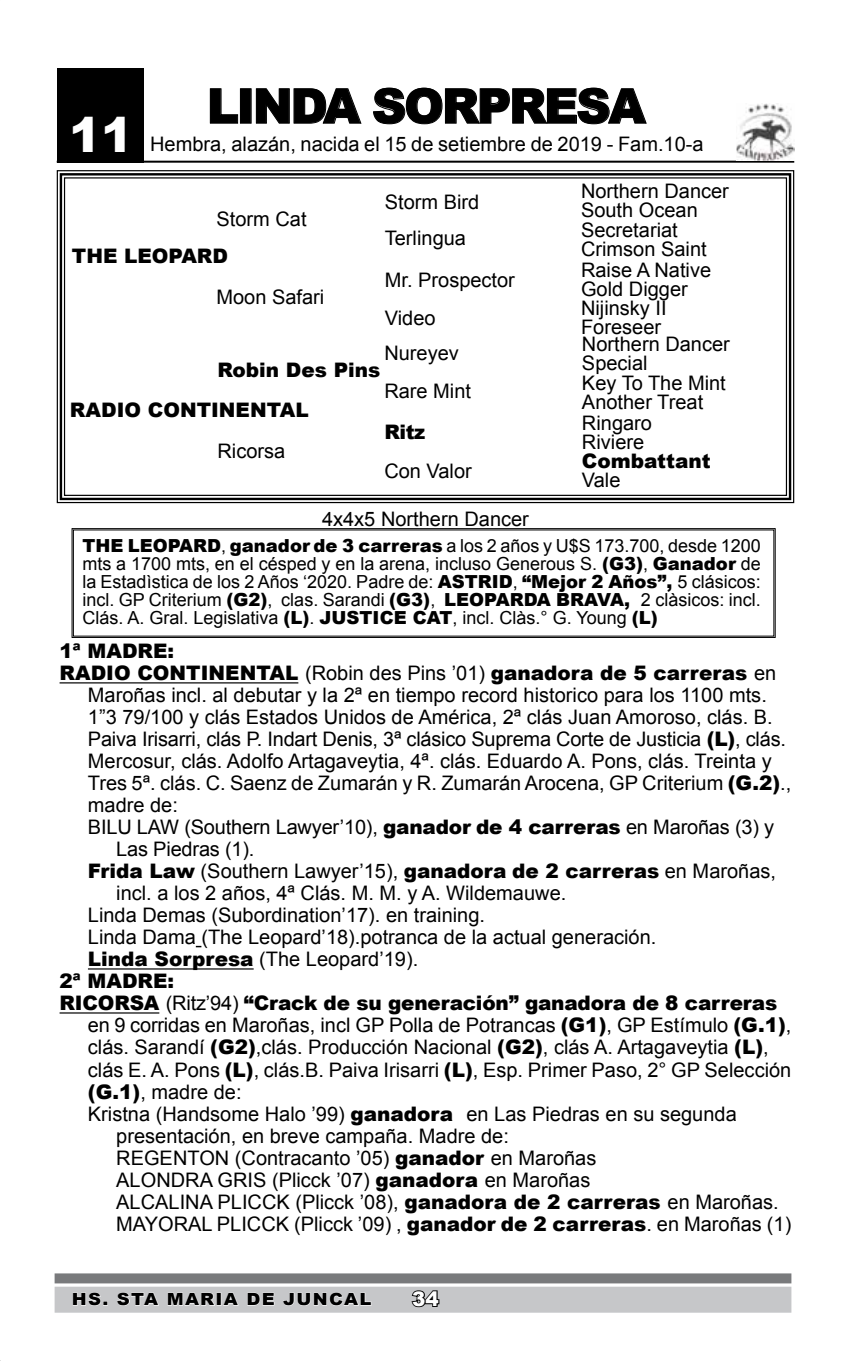
<style>
.page{position:relative;width:851px;height:1361px;background:#fff}
.page>*{position:absolute;margin:0;border:0;box-sizing:border-box;transform-origin:0 0}
.t1{font:900 48px "Arial";letter-spacing:-.05em;color:#000}
.t2{font:900 48px "Arial";color:#fff}
.t3{font:20px "Arial";color:#000}
.t4{font:900 20px "Arial";color:#000}
.t5{font:900 20px "Arial";color:#fff}
.t6{font:18px/18px "Arial";color:#000;text-align:justify}
.t7{font:900 16.8px "Arial";letter-spacing:.07em;color:#000;scale:1.08 1}
.s1{font-weight:900}
.s2{font-weight:400}
</style>
<div class="page">
<div style="left:55px;top:1273px;width:736px;height:10px;background:#797a7c"></div>
<div style="left:55px;top:1286px;width:736px;height:26px;background:#c6c7c9"></div>
<div style="left:57px;top:68px;width:86px;height:94px;background:#000"></div>
<svg style="left:56px;top:170px;width:738px;height:334px"></svg>
<div style="left:60px;top:173px;width:731px;height:327px;border:2px solid #000"></div>
<hr style="left:57px;top:161px;width:737px;height:2px;background:#000">
<svg style="left:209px;top:88px;width:29px;height:36px"></svg>
<div style="left:240px;top:89px;width:11px;height:34px;border:1px solid #000"></div>
<svg style="left:255px;top:88px;width:107px;height:36px"></svg>
<svg style="left:373px;top:87px;width:274px;height:38px"></svg>
<hr style="left:60px;top:682px;width:238px;height:1px;background:#000">
<hr style="left:88px;top:968px;width:166px;height:1px;background:#000">
<hr style="left:60px;top:1012px;width:99px;height:1px;background:#000">
<svg style="left:411px;top:1290px;width:29px;height:18px"></svg>
<svg style="left:72px;top:528px;width:703px;height:110px"></svg>
<img style="left:736px;top:104px;width:58px;height:57px">
<svg style="left:72px;top:1292px;width:35px;height:14px"></svg>
<svg style="left:117px;top:1292px;width:42px;height:14px"></svg>
<svg style="left:167px;top:1292px;width:48px;height:14px"></svg>
<div style="left:217px;top:1293px;width:4px;height:12px;border:1px solid #fff"></div>
<svg style="left:223px;top:1292px;width:16px;height:14px"></svg>
<svg style="left:247px;top:1292px;width:28px;height:14px"></svg>
<svg style="left:283px;top:1292px;width:89px;height:14px"></svg>
<h1 class="t2" style="left:69px;top:100px;width:66px">11</h1>
<h1 class="t1" style="left:207px;top:71px;width:440px">LINDA SORPRESA</h1>
<p class="t3" style="left:150px;top:131px;width:555px">Hembra, alazán, nacida el 15 de setiembre de 2019 - Fam.10-a</p>
<p class="t3" style="left:216px;top:205px;width:92px">Storm Cat</p>
<p class="t4" style="left:72px;top:241px;width:158px">THE LEOPARD</p>
<p class="t3" style="left:216px;top:284px;width:109px">Moon Safari</p>
<p class="t3" style="left:385px;top:188px;width:96px">Storm Bird</p>
<p class="t3" style="left:385px;top:224px;width:83px">Terlingua</p>
<p class="t3" style="left:385px;top:267px;width:132px">Mr. Prospector</p>
<p class="t3" style="left:385px;top:304px;width:52px">Video</p>
<p class="t3" style="left:384px;top:340px;width:76px">Nureyev</p>
<p class="t4" style="left:217px;top:355px;width:164px">Robin Des Pins</p>
<p class="t4" style="left:70px;top:396px;width:240px">RADIO CONTINENTAL</p>
<p class="t3" style="left:217px;top:438px;width:69px">Ricorsa</p>
<p class="t3" style="left:384px;top:378px;width:88px">Rare Mint</p>
<p class="t4" style="left:384px;top:417px;width:43px">Ritz</p>
<p class="t3" style="left:384px;top:458px;width:89px">Con Valor</p>
<p class="t3" style="left:322px;top:506px;width:208px">4x4x5 Northern Dancer</p>
<p class="t3" style="left:581px;top:178px;width:149px">Northern Dancer</p>
<p class="t3" style="left:581px;top:197px;width:118px">South Ocean</p>
<p class="t3" style="left:581px;top:217px;width:98px">Secretariat</p>
<p class="t3" style="left:581px;top:235px;width:127px">Crimson Saint</p>
<p class="t3" style="left:581px;top:257px;width:132px">Raise A Native</p>
<p class="t3" style="left:581px;top:276px;width:108px">Gold Digger</p>
<p class="t3" style="left:581px;top:295px;width:87px">Nijinsky II</p>
<p class="t3" style="left:581px;top:314px;width:82px">Foreseer</p>
<p class="t3" style="left:582px;top:331px;width:149px">Northern Dancer</p>
<p class="t3" style="left:582px;top:350px;width:67px">Special</p>
<p class="t3" style="left:582px;top:370px;width:145px">Key To The Mint</p>
<p class="t3" style="left:582px;top:388px;width:123px">Another Treat</p>
<p class="t3" style="left:582px;top:410px;width:72px">Ringaro</p>
<p class="t3" style="left:582px;top:429px;width:64px">Riviere</p>
<p class="t4" style="left:582px;top:446px;width:130px">Combattant</p>
<p class="t3" style="left:582px;top:467px;width:40px">Vale</p>
<p class="t6" style="left:82px;top:536px;width:680px"><span class="s1">THE LEOPARD</span>, <span class="s1">ganador de 3 carreras</span> a los 2 años y U$S 173.700, desde 1200 mts a 1700 mts, en el césped y en la arena, incluso Generous S. <span class="s1">(G3)</span>, <span class="s1">Ganador</span> de la Estadìstica de los 2 Años ‘2020. Padre de: <span class="s1">ASTRID</span>, <span class="s1">“Mejor 2 Años”,</span> 5 clásicos: incl. GP Criterium <span class="s1">(G2)</span>, clas. Sarandi <span class="s1">(G3)</span>, <span class="s1">LEOPARDA BRAVA,</span> 2 clàsicos: incl.<br>Clás. A. Gral. Legislativa <span class="s1">(L)</span>. <span class="s1">JUSTICE CAT</span>, incl. Clàs.° G. Young <span class="s1">(L)</span></p>
<p class="t4" style="left:60px;top:637px;width:116px">1ª MADRE:</p>
<p class="t4" style="left:60px;top:659px;width:718px">RADIO CONTINENTAL <span class="s2">(Robin des Pins ’01)</span> ganadora de 5 carreras <span class="s2">en</span></p>
<p class="t3" style="left:88px;top:682px;width:680px">Maroñas incl. al debutar y la 2ª en tiempo record historico para los 1100 mts.</p>
<p class="t3" style="left:88px;top:704px;width:686px">1”3 79/100 y clás Estados Unidos de América, 2ª clás Juan Amoroso, clás. B.</p>
<p class="t3" style="left:88px;top:726px;width:699px">Paiva Irisarri, clás P. Indart Denis, 3ª clásico Suprema Corte de Justicia <span class="s1">(L)</span>, clás.</p>
<p class="t3" style="left:88px;top:748px;width:685px">Mercosur, clás. Adolfo Artagaveytia, 4ª. clás. Eduardo A. Pons, clás. Treinta y</p>
<p class="t3" style="left:88px;top:770px;width:704px">Tres 5ª. clás. C. Saenz de Zumarán y R. Zumarán Arocena, GP Criterium <span class="s1">(G.2)</span>.,</p>
<p class="t3" style="left:88px;top:792px;width:92px">madre de:</p>
<p class="t3" style="left:88px;top:814px;width:687px">BILU LAW (Southern Lawyer’10), <span class="s1">ganador de 4 carreras</span> en Maroñas (3) y</p>
<p class="t3" style="left:116px;top:836px;width:140px">Las Piedras (1).</p>
<p class="t3" style="left:88px;top:858px;width:689px"><span class="s1">Frida Law</span> (Southern Lawyer’15), <span class="s1">ganadora de 2 carreras</span> en Maroñas,</p>
<p class="t3" style="left:116px;top:880px;width:451px">incl. a los 2 años, 4ª Clás. M. M. y A. Wildemauwe.</p>
<p class="t3" style="left:88px;top:902px;width:398px">Linda Demas (Subordination’17). en training.</p>
<p class="t3" style="left:88px;top:924px;width:570px">Linda Dama (The Leopard’18).potranca de la actual generación.</p>
<p class="t3" style="left:88px;top:946px;width:332px"><span class="s1">Linda Sorpresa</span> (The Leopard’19).</p>
<p class="t4" style="left:60px;top:967px;width:116px">2ª MADRE:</p>
<p class="t4" style="left:60px;top:989px;width:719px">RICORSA <span class="s2">(Ritz’94)</span> “Crack de su generación” ganadora de 8 carreras</p>
<p class="t3" style="left:88px;top:1012px;width:705px">en 9 corridas en Maroñas, incl GP Polla de Potrancas <span class="s1">(G1)</span>, GP Estímulo <span class="s1">(G.1)</span>,</p>
<p class="t3" style="left:88px;top:1034px;width:682px">clás. Sarandí <span class="s1">(G2)</span>,clás. Producción Nacional <span class="s1">(G2)</span>, clás A. Artagaveytia <span class="s1">(L)</span>,</p>
<p class="t3" style="left:88px;top:1056px;width:704px">clás E. A. Pons <span class="s1">(L)</span>, clás.B. Paiva Irisarri <span class="s1">(L)</span>, Esp. Primer Paso, 2° GP Selección</p>
<p class="t3" style="left:88px;top:1078px;width:155px"><span class="s1">(G.1)</span>, madre de:</p>
<p class="t3" style="left:88px;top:1100px;width:650px">Kristna (Handsome Halo ’99) <span class="s1">ganadora</span> en Las Piedras en su segunda</p>
<p class="t3" style="left:116px;top:1122px;width:394px">presentación, en breve campaña. Madre de:</p>
<p class="t3" style="left:116px;top:1144px;width:481px">REGENTON (Contracanto ’05) <span class="s1">ganador</span> en Maroñas</p>
<p class="t3" style="left:116px;top:1166px;width:475px">ALONDRA GRIS (Plicck ’07) <span class="s1">ganadora</span> en Maroñas</p>
<p class="t3" style="left:116px;top:1188px;width:664px">ALCALINA PLICCK (Plicck ’08), <span class="s1">ganadora de 2 carreras</span> en Maroñas.</p>
<p class="t3" style="left:116px;top:1210px;width:676px">MAYORAL PLICCK (Plicck ’09) , <span class="s1">ganador de 2 carreras</span>. en Maroñas (1)</p>
<p class="t7" style="left:72px;top:1287px;width:279px">HS. STA MARIA DE JUNCAL</p>
<p class="t5" style="left:412px;top:1284px;width:28px">34</p>
</div>
